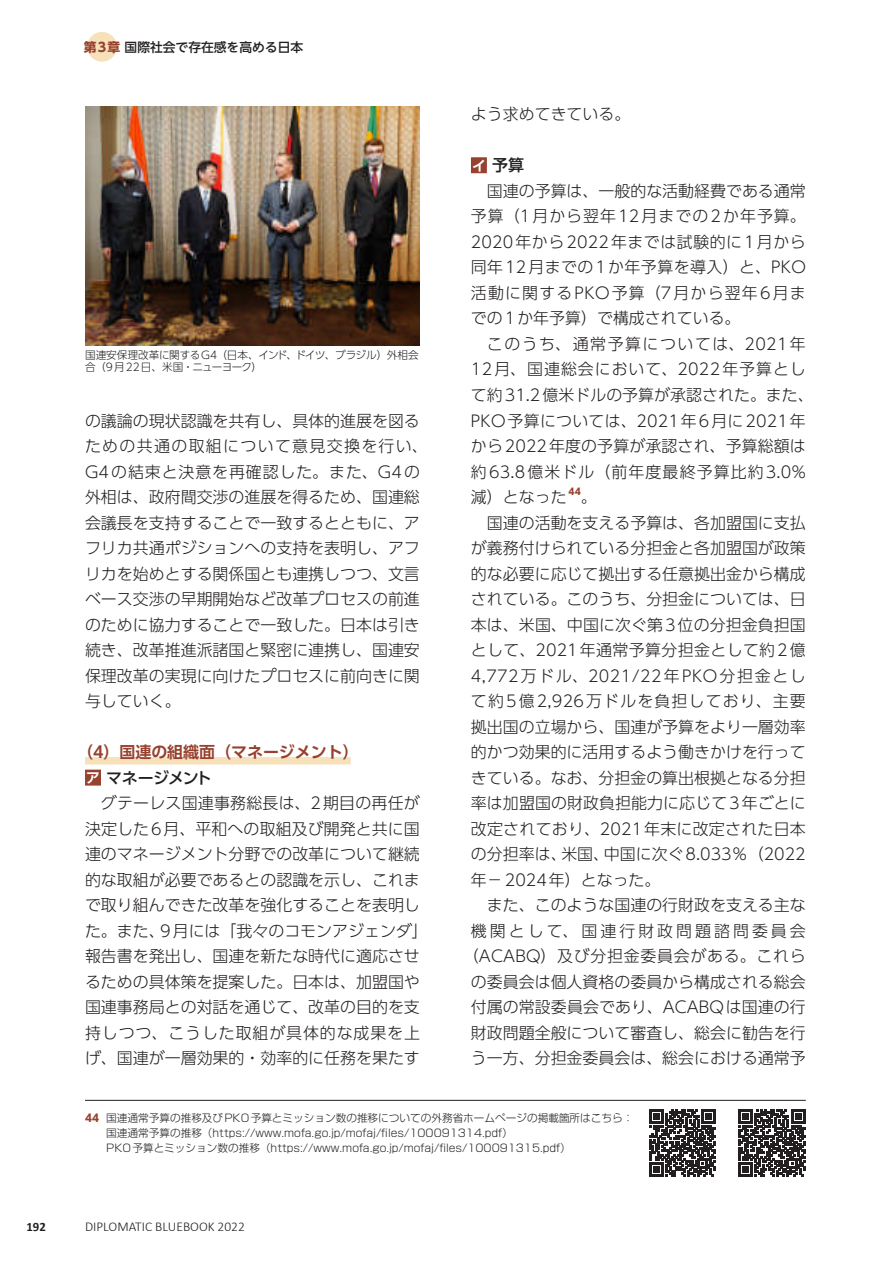
<style>
.page{position:relative;width:893px;height:1263px;background:#fff}
.page>*{position:absolute;margin:0;border:0;box-sizing:border-box;transform-origin:0 0}
.t1{font:300 15.9px/25.5px "UD Shin Go Pr 6 N";color:#231f20}
.t2{font:300 15.9px "UD Shin Go Pr 6 N";letter-spacing:.025em;color:#231f20}
.t3{font:300 15.9px "UD Shin Go Pr 6 N";letter-spacing:.06em;color:#231f20}
.t4{font:300 15.9px "UD Shin Go Pr 6 N";letter-spacing:.105em;color:#231f20}
.t5{font:300 15.9px "UD Shin Go Pr 6 N";letter-spacing:.035em;color:#231f20}
.t6{font:300 15.9px "UD Shin Go Pr 6 N";letter-spacing:.065em;color:#231f20}
.t7{font:300 15.9px "UD Shin Go Pr 6 N";letter-spacing:.07em;color:#231f20}
.t8{font:300 15.9px "UD Shin Go Pr 6 N";letter-spacing:.045em;color:#231f20}
.t9{font:300 15.9px "UD Shin Go Pr 6 N";letter-spacing:.075em;color:#231f20}
.t10{font:300 15.9px "UD Shin Go Pr 6 N";letter-spacing:.055em;color:#231f20}
.t11{font:300 15.9px "UD Shin Go Pr 6 N";letter-spacing:.095em;color:#231f20}
.t12{font:700 15.9px "UD Shin Go Pr 6 N De";color:#97412e}
.t13{font:300 15.9px "UD Shin Go Pr 6 N";letter-spacing:.185em;color:#231f20}
.t14{font:500 15.9px "UD Shin Go Pr 6 N";letter-spacing:-.03em;color:#231f20}
.t15{font:300 13.5px "Calibri";color:#231f20}
.t16{font:500 12.75px "UD Shin Go NT Pr 6 N";color:#231f20}
.t17{font:700 12.75px "Calibri";color:#231f20}
.t18{font:300 10.65px/14.9px "Shin Go Pr 6 N";color:#231f20}
.t19{font:300 10.65px/12.8px "UD Shin Go Pr 6 N";letter-spacing:-.015em;color:#231f20}
.t20{font:700 9.3px "UD Shin Go Pr 6 N";color:#97412e}
.s1{font-weight:700;color:#97412e}
.s2{font-family:"UD Shin Go Pr 6 N De";font-weight:700;font-size:13.8px;color:#fff}
.s3{font-family:"UD Shin Go Pr 6 N";font-weight:700;color:#97412e}
</style>
<div class="page">
<div style="left:85px;top:757px;width:266px;height:7px;background:#f6e1ba"></div>
<div style="left:85px;top:770px;width:16px;height:15px;background:#97412e"></div>
<hr style="left:85px;top:1100px;width:721px;height:1px;background:#231f20">
<div style="left:471px;top:157px;width:16px;height:16px;background:#97412e"></div>
<svg style="left:649px;top:1109px;width:67px;height:67px"></svg>
<svg style="left:738px;top:1109px;width:67px;height:67px"></svg>
<img style="left:85px;top:106px;width:335px;height:239px">
<div style="left:87px;top:32px;width:30px;height:30px;background:#f6e1ba;border-radius:50%"></div>
<p class="t16" style="left:84px;top:36px;width:221px"><span class="s1">第3章</span>国際社会で存在感を高める日本</p>
<p class="t19" style="left:85px;top:348px;width:335px">国連安保理改革に関するG4（日本、インド、ドイツ、ブラジル）外相会合（9 月22日、米国・ニューヨーク）</p>
<p class="t1" style="left:85px;top:407px;width:344px">の議論の現状認識を共有し、具体的進展を図るための共通の取組について意見交換を行い、<br>G4の結束と決意を再確認した。また、G4の外相は、政府間交渉の進展を得るため、国連総会議長を支持することで一致するとともに、アフリカ共通ポジションへの支持を表明し、アフリカを始めとする関係国とも連携しつつ、文言ベース交渉の早期開始など改革プロセスの前進のために協力することで一致した。日本は引き続き、改革推進派諸国と緊密に連携し、国連安保理改革の実現に向けたプロセスに前向きに関与していく。</p>
<p class="t12" style="left:77px;top:739px;width:283px">（4）国連の組織面（マネージメント）</p>
<p class="t14" style="left:86px;top:765px;width:127px"><span class="s2">ア</span> マネージメント</p>
<p class="t1" style="left:101px;top:790px;width:320px">グテーレス国連事務総長は、2期目の再任が</p>
<p class="t1" style="left:85px;top:815px;width:336px">決定した6月、平和への取組及び開発と共に国</p>
<p class="t1" style="left:85px;top:841px;width:336px">連のマネージメント分野での改革について継続</p>
<p class="t1" style="left:85px;top:866px;width:336px">的な取組が必要であるとの認識を示し、これま</p>
<p class="t1" style="left:85px;top:892px;width:336px">で取り組んできた改革を強化することを表明し</p>
<p class="t1" style="left:85px;top:917px;width:344px">た。また、9月には「我々のコモンアジェンダ」</p>
<p class="t1" style="left:85px;top:943px;width:336px">報告書を発出し、国連を新たな時代に適応させ</p>
<p class="t1" style="left:85px;top:968px;width:336px">るための具体策を提案した。日本は、加盟国や</p>
<p class="t1" style="left:85px;top:994px;width:336px">国連事務局との対話を通じて、改革の目的を支</p>
<p class="t10" style="left:85px;top:1020px;width:336px">持しつつ、こうした取組が具体的な成果を上</p>
<p class="t1" style="left:85px;top:1045px;width:336px">げ、国連が一層効果的・効率的に任務を果たす</p>
<p class="t1" style="left:471px;top:101px;width:161px">よう求めてきている。</p>
<p class="t14" style="left:472px;top:152px;width:54px"><span class="s2">イ</span> 予算</p>
<p class="t1" style="left:487px;top:178px;width:320px">国連の予算は、一般的な活動経費である通常</p>
<p class="t3" style="left:471px;top:203px;width:336px">予算（1月から翌年12月までの2か年予算。</p>
<p class="t5" style="left:471px;top:229px;width:336px">2020年から2022年までは試験的に1月から</p>
<p class="t2" style="left:471px;top:254px;width:336px">同年12月までの1か年予算を導入）と、PKO</p>
<p class="t9" style="left:471px;top:280px;width:336px">活動に関するPKO予算（7月から翌年6月ま</p>
<p class="t1" style="left:471px;top:305px;width:271px">での1か年予算）で構成されている。</p>
<p class="t11" style="left:487px;top:331px;width:320px">このうち、通常予算については、2021年</p>
<p class="t3" style="left:471px;top:357px;width:336px">12月、国連総会において、2022年予算とし</p>
<p class="t1" style="left:471px;top:382px;width:344px">て約31.2億米ドルの予算が承認された。また、</p>
<p class="t1" style="left:471px;top:407px;width:336px">PKO予算については、2021年6月に2021年</p>
<p class="t1" style="left:471px;top:433px;width:336px">から2022年度の予算が承認され、予算総額は</p>
<p class="t6" style="left:471px;top:459px;width:336px">約63.8億米ドル（前年度最終予算比約3.0%</p>
<p class="t1" style="left:471px;top:484px;width:97px">減）となった</p>
<p class="t20" style="left:569px;top:484px;width:14px">44</p>
<p class="t1" style="left:581px;top:484px;width:17px">。</p>
<p class="t1" style="left:487px;top:509px;width:320px">国連の活動を支える予算は、各加盟国に支払</p>
<p class="t1" style="left:471px;top:535px;width:336px">が義務付けられている分担金と各加盟国が政策</p>
<p class="t1" style="left:471px;top:560px;width:336px">的な必要に応じて拠出する任意拠出金から構成</p>
<p class="t1" style="left:471px;top:586px;width:336px">されている。このうち、分担金については、日</p>
<p class="t1" style="left:471px;top:611px;width:336px">本は、米国、中国に次ぐ第3位の分担金負担国</p>
<p class="t2" style="left:471px;top:637px;width:336px">として、2021年通常予算分担金として約2億</p>
<p class="t4" style="left:471px;top:663px;width:336px">4,772万ドル、2021/22年PKO分担金とし</p>
<p class="t7" style="left:471px;top:688px;width:336px">て約5億2,926万ドルを負担しており、主要</p>
<p class="t1" style="left:471px;top:713px;width:336px">拠出国の立場から、国連が予算をより一層効率</p>
<p class="t1" style="left:471px;top:739px;width:336px">的かつ効果的に活用するよう働きかけを行って</p>
<p class="t1" style="left:471px;top:764px;width:336px">きている。なお、分担金の算出根拠となる分担</p>
<p class="t1" style="left:471px;top:790px;width:336px">率は加盟国の財政負担能力に応じて3年ごとに</p>
<p class="t1" style="left:471px;top:815px;width:336px">改定されており、2021年末に改定された日本</p>
<p class="t1" style="left:471px;top:841px;width:336px">の分担率は、米国、中国に次ぐ8.033％（2022</p>
<p class="t1" style="left:471px;top:866px;width:191px">年－2024年）となった。</p>
<p class="t1" style="left:487px;top:892px;width:320px">また、このような国連の行財政を支える主な</p>
<p class="t13" style="left:471px;top:918px;width:336px">機関として、国連行財政問題諮問委員会</p>
<p class="t8" style="left:463px;top:943px;width:344px">（ACABQ）及び分担金委員会がある。これら</p>
<p class="t1" style="left:471px;top:968px;width:336px">の委員会は個人資格の委員から構成される総会</p>
<p class="t1" style="left:471px;top:994px;width:336px">付属の常設委員会であり、ACABQは国連の行</p>
<p class="t1" style="left:471px;top:1019px;width:336px">財政問題全般について審査し、総会に勧告を行</p>
<p class="t1" style="left:471px;top:1045px;width:336px">う一方、分担金委員会は、総会における通常予</p>
<p class="t18" style="left:106px;top:1110px;width:529px;text-indent:-21px"><span class="s3">44</span> 国連通常予算の推移及びPKO予算とミッション数の推移についての外務省ホームページの掲載箇所はこちら：国連通常予算の推移（https://www.mofa.go.jp/mofaj/files/100091314.pdf）<br>PKO予算とミッション数の推移（https://www.mofa.go.jp/mofaj/files/100091315.pdf）</p>
<p class="t17" style="left:26px;top:1217px;width:21px">192</p>
<p class="t15" style="left:85px;top:1218px;width:161px">DIPLOMATIC BLUEBOOK 2022</p>
</div>
